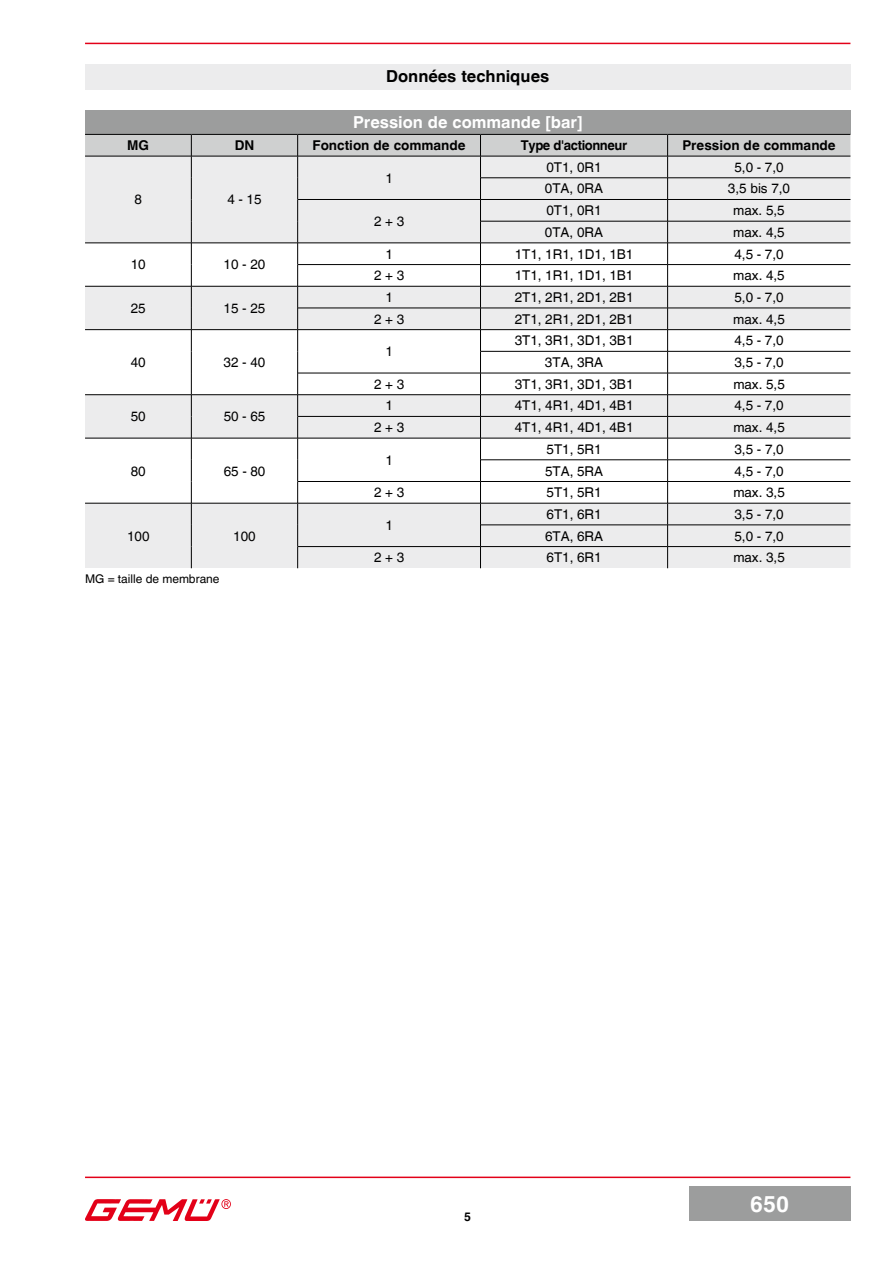
<style>
.page{position:relative;width:893px;height:1263px;background:#fff}
.page>*{position:absolute;margin:0;border:0;box-sizing:border-box;transform-origin:0 0}
.t1{font:700 22.5px "Helvetica World";color:#fff}
.t2{font:700 16.5px "Helvetica World";color:#fff}
.t3{font:700 16.5px "Helvetica World";color:#000}
.t4{font:13.5px "Helvetica World";color:#000}
.t5{font:700 13.5px "Helvetica World";color:#000}
.t6{font:700 13.5px "Helvetica World";letter-spacing:-.03em;color:#000;scale:.96 1}
.t7{font:12px "Helvetica World";color:#000}
.t8{font:700 12px "Helvetica World";color:#000}
</style>
<div class="page">
<hr style="left:85px;top:43px;width:765px;height:1px;background:#e30018">
<hr style="left:85px;top:1176px;width:765px;height:2px;background:#e30018">
<div style="left:689px;top:1186px;width:161px;height:34px;background:#9c9d9d"></div>
<img style="left:85px;top:1199px;width:146px;height:21px">
<div style="left:85px;top:64px;width:765px;height:25px;background:#ececed"></div>
<div style="left:85px;top:111px;width:765px;height:23px;background:#9c9d9d"></div>
<svg style="left:85px;top:134px;width:765px;height:434px"></svg>
<hr style="left:85px;top:156px;width:106px;height:1px;background:#000">
<hr style="left:191px;top:156px;width:107px;height:1px;background:#000">
<hr style="left:298px;top:156px;width:182px;height:1px;background:#000">
<hr style="left:480px;top:156px;width:188px;height:1px;background:#000">
<hr style="left:668px;top:156px;width:182px;height:1px;background:#000">
<hr style="left:668px;top:178px;width:182px;height:1px;background:#000">
<hr style="left:481px;top:178px;width:187px;height:1px;background:#000">
<hr style="left:298px;top:199px;width:182px;height:1px;background:#000">
<hr style="left:480px;top:199px;width:188px;height:1px;background:#000">
<hr style="left:668px;top:199px;width:182px;height:1px;background:#000">
<hr style="left:85px;top:243px;width:106px;height:1px;background:#000">
<hr style="left:191px;top:243px;width:107px;height:1px;background:#000">
<hr style="left:298px;top:243px;width:182px;height:1px;background:#000">
<hr style="left:481px;top:221px;width:187px;height:1px;background:#000">
<hr style="left:480px;top:243px;width:188px;height:1px;background:#000">
<hr style="left:668px;top:221px;width:182px;height:1px;background:#000">
<hr style="left:668px;top:243px;width:182px;height:1px;background:#000">
<hr style="left:298px;top:264px;width:182px;height:1px;background:#000">
<hr style="left:480px;top:264px;width:188px;height:1px;background:#000">
<hr style="left:668px;top:264px;width:182px;height:1px;background:#000">
<hr style="left:85px;top:286px;width:106px;height:1px;background:#000">
<hr style="left:191px;top:286px;width:107px;height:1px;background:#000">
<hr style="left:298px;top:286px;width:182px;height:1px;background:#000">
<hr style="left:480px;top:286px;width:188px;height:1px;background:#000">
<hr style="left:668px;top:286px;width:182px;height:1px;background:#000">
<hr style="left:298px;top:308px;width:182px;height:1px;background:#000">
<hr style="left:480px;top:308px;width:188px;height:1px;background:#000">
<hr style="left:668px;top:308px;width:182px;height:1px;background:#000">
<hr style="left:85px;top:329px;width:106px;height:1px;background:#000">
<hr style="left:191px;top:329px;width:107px;height:1px;background:#000">
<hr style="left:298px;top:329px;width:182px;height:1px;background:#000">
<hr style="left:480px;top:329px;width:188px;height:1px;background:#000">
<hr style="left:668px;top:329px;width:182px;height:1px;background:#000">
<hr style="left:668px;top:351px;width:182px;height:1px;background:#000">
<hr style="left:481px;top:351px;width:187px;height:1px;background:#000">
<hr style="left:298px;top:373px;width:182px;height:1px;background:#000">
<hr style="left:480px;top:373px;width:188px;height:1px;background:#000">
<hr style="left:668px;top:373px;width:182px;height:1px;background:#000">
<hr style="left:85px;top:394px;width:106px;height:1px;background:#000">
<hr style="left:191px;top:394px;width:107px;height:1px;background:#000">
<hr style="left:298px;top:394px;width:182px;height:1px;background:#000">
<hr style="left:480px;top:394px;width:188px;height:1px;background:#000">
<hr style="left:668px;top:394px;width:182px;height:1px;background:#000">
<hr style="left:298px;top:416px;width:182px;height:1px;background:#000">
<hr style="left:480px;top:416px;width:188px;height:1px;background:#000">
<hr style="left:668px;top:416px;width:182px;height:1px;background:#000">
<hr style="left:85px;top:438px;width:106px;height:1px;background:#000">
<hr style="left:191px;top:438px;width:107px;height:1px;background:#000">
<hr style="left:298px;top:438px;width:182px;height:1px;background:#000">
<hr style="left:480px;top:438px;width:188px;height:1px;background:#000">
<hr style="left:668px;top:438px;width:182px;height:1px;background:#000">
<hr style="left:668px;top:459px;width:182px;height:1px;background:#000">
<hr style="left:481px;top:459px;width:187px;height:1px;background:#000">
<hr style="left:298px;top:481px;width:182px;height:1px;background:#000">
<hr style="left:480px;top:481px;width:188px;height:1px;background:#000">
<hr style="left:668px;top:481px;width:182px;height:1px;background:#000">
<hr style="left:85px;top:503px;width:106px;height:1px;background:#000">
<hr style="left:191px;top:503px;width:107px;height:1px;background:#000">
<hr style="left:298px;top:503px;width:182px;height:1px;background:#000">
<hr style="left:480px;top:503px;width:188px;height:1px;background:#000">
<hr style="left:668px;top:503px;width:182px;height:1px;background:#000">
<hr style="left:668px;top:525px;width:182px;height:1px;background:#000">
<hr style="left:481px;top:525px;width:187px;height:1px;background:#000">
<hr style="left:298px;top:546px;width:182px;height:1px;background:#000">
<hr style="left:480px;top:546px;width:188px;height:1px;background:#000">
<hr style="left:668px;top:546px;width:182px;height:1px;background:#000">
<p class="t3" style="left:386px;top:67px;width:165px">Données techniques</p>
<p class="t2" style="left:353px;top:113px;width:231px">Pression de commande [bar]</p>
<p class="t5" style="left:127px;top:138px;width:23px">MG</p>
<p class="t5" style="left:235px;top:138px;width:21px">DN</p>
<p class="t5" style="left:312px;top:138px;width:155px">Fonction de commande</p>
<p class="t6" style="left:521px;top:138px;width:112px">Type d'actionneur</p>
<p class="t5" style="left:682px;top:138px;width:155px">Pression de commande</p>
<p class="t4" style="left:134px;top:192px;width:9px">8</p>
<p class="t4" style="left:227px;top:192px;width:36px">4 - 15</p>
<p class="t4" style="left:131px;top:257px;width:17px">10</p>
<p class="t4" style="left:224px;top:257px;width:43px">10 - 20</p>
<p class="t4" style="left:131px;top:300px;width:17px">25</p>
<p class="t4" style="left:224px;top:300px;width:43px">15 - 25</p>
<p class="t4" style="left:131px;top:354px;width:17px">40</p>
<p class="t4" style="left:224px;top:354px;width:43px">32 - 40</p>
<p class="t4" style="left:131px;top:409px;width:17px">50</p>
<p class="t4" style="left:224px;top:409px;width:43px">50 - 65</p>
<p class="t4" style="left:131px;top:463px;width:17px">80</p>
<p class="t4" style="left:224px;top:463px;width:43px">65 - 80</p>
<p class="t4" style="left:127px;top:528px;width:24px">100</p>
<p class="t4" style="left:233px;top:528px;width:24px">100</p>
<p class="t7" style="left:85px;top:572px;width:136px">MG = taille de membrane</p>
<p class="t4" style="left:385px;top:170px;width:9px">1</p>
<p class="t4" style="left:374px;top:213px;width:32px">2 + 3</p>
<p class="t4" style="left:546px;top:159px;width:57px">0T1, 0R1</p>
<p class="t4" style="left:734px;top:159px;width:51px">5,0 - 7,0</p>
<p class="t4" style="left:545px;top:181px;width:60px">0TA, 0RA</p>
<p class="t4" style="left:728px;top:181px;width:64px">3,5 bis 7,0</p>
<p class="t4" style="left:546px;top:203px;width:57px">0T1, 0R1</p>
<p class="t4" style="left:733px;top:203px;width:53px">max. 5,5</p>
<p class="t4" style="left:545px;top:224px;width:60px">0TA, 0RA</p>
<p class="t4" style="left:733px;top:224px;width:53px">max. 4,5</p>
<p class="t4" style="left:385px;top:246px;width:9px">1</p>
<p class="t4" style="left:515px;top:246px;width:120px">1T1, 1R1, 1D1, 1B1</p>
<p class="t4" style="left:734px;top:246px;width:51px">4,5 - 7,0</p>
<p class="t4" style="left:374px;top:268px;width:32px">2 + 3</p>
<p class="t4" style="left:515px;top:268px;width:120px">1T1, 1R1, 1D1, 1B1</p>
<p class="t4" style="left:733px;top:268px;width:53px">max. 4,5</p>
<p class="t4" style="left:385px;top:289px;width:9px">1</p>
<p class="t4" style="left:515px;top:289px;width:120px">2T1, 2R1, 2D1, 2B1</p>
<p class="t4" style="left:734px;top:289px;width:51px">5,0 - 7,0</p>
<p class="t4" style="left:374px;top:311px;width:32px">2 + 3</p>
<p class="t4" style="left:515px;top:311px;width:120px">2T1, 2R1, 2D1, 2B1</p>
<p class="t4" style="left:733px;top:311px;width:53px">max. 4,5</p>
<p class="t4" style="left:385px;top:344px;width:9px">1</p>
<p class="t4" style="left:515px;top:333px;width:120px">3T1, 3R1, 3D1, 3B1</p>
<p class="t4" style="left:734px;top:333px;width:51px">4,5 - 7,0</p>
<p class="t4" style="left:545px;top:354px;width:60px">3TA, 3RA</p>
<p class="t4" style="left:734px;top:354px;width:51px">3,5 - 7,0</p>
<p class="t4" style="left:374px;top:376px;width:32px">2 + 3</p>
<p class="t4" style="left:515px;top:376px;width:120px">3T1, 3R1, 3D1, 3B1</p>
<p class="t4" style="left:733px;top:376px;width:53px">max. 5,5</p>
<p class="t4" style="left:385px;top:398px;width:9px">1</p>
<p class="t4" style="left:515px;top:398px;width:120px">4T1, 4R1, 4D1, 4B1</p>
<p class="t4" style="left:734px;top:398px;width:51px">4,5 - 7,0</p>
<p class="t4" style="left:374px;top:420px;width:32px">2 + 3</p>
<p class="t4" style="left:515px;top:420px;width:120px">4T1, 4R1, 4D1, 4B1</p>
<p class="t4" style="left:733px;top:420px;width:53px">max. 4,5</p>
<p class="t4" style="left:385px;top:452px;width:9px">1</p>
<p class="t4" style="left:546px;top:441px;width:57px">5T1, 5R1</p>
<p class="t4" style="left:734px;top:441px;width:51px">3,5 - 7,0</p>
<p class="t4" style="left:545px;top:463px;width:60px">5TA, 5RA</p>
<p class="t4" style="left:734px;top:463px;width:51px">4,5 - 7,0</p>
<p class="t4" style="left:374px;top:485px;width:32px">2 + 3</p>
<p class="t4" style="left:546px;top:485px;width:57px">5T1, 5R1</p>
<p class="t4" style="left:733px;top:485px;width:53px">max. 3,5</p>
<p class="t4" style="left:385px;top:517px;width:9px">1</p>
<p class="t4" style="left:546px;top:506px;width:57px">6T1, 6R1</p>
<p class="t4" style="left:734px;top:506px;width:51px">3,5 - 7,0</p>
<p class="t4" style="left:545px;top:528px;width:60px">6TA, 6RA</p>
<p class="t4" style="left:734px;top:528px;width:51px">5,0 - 7,0</p>
<p class="t4" style="left:374px;top:550px;width:32px">2 + 3</p>
<p class="t4" style="left:546px;top:550px;width:57px">6T1, 6R1</p>
<p class="t4" style="left:733px;top:550px;width:53px">max. 3,5</p>
<p class="t8" style="left:464px;top:1209px;width:8px">5</p>
<h1 class="t1" style="left:750px;top:1190px;width:40px">650</h1>
</div>
